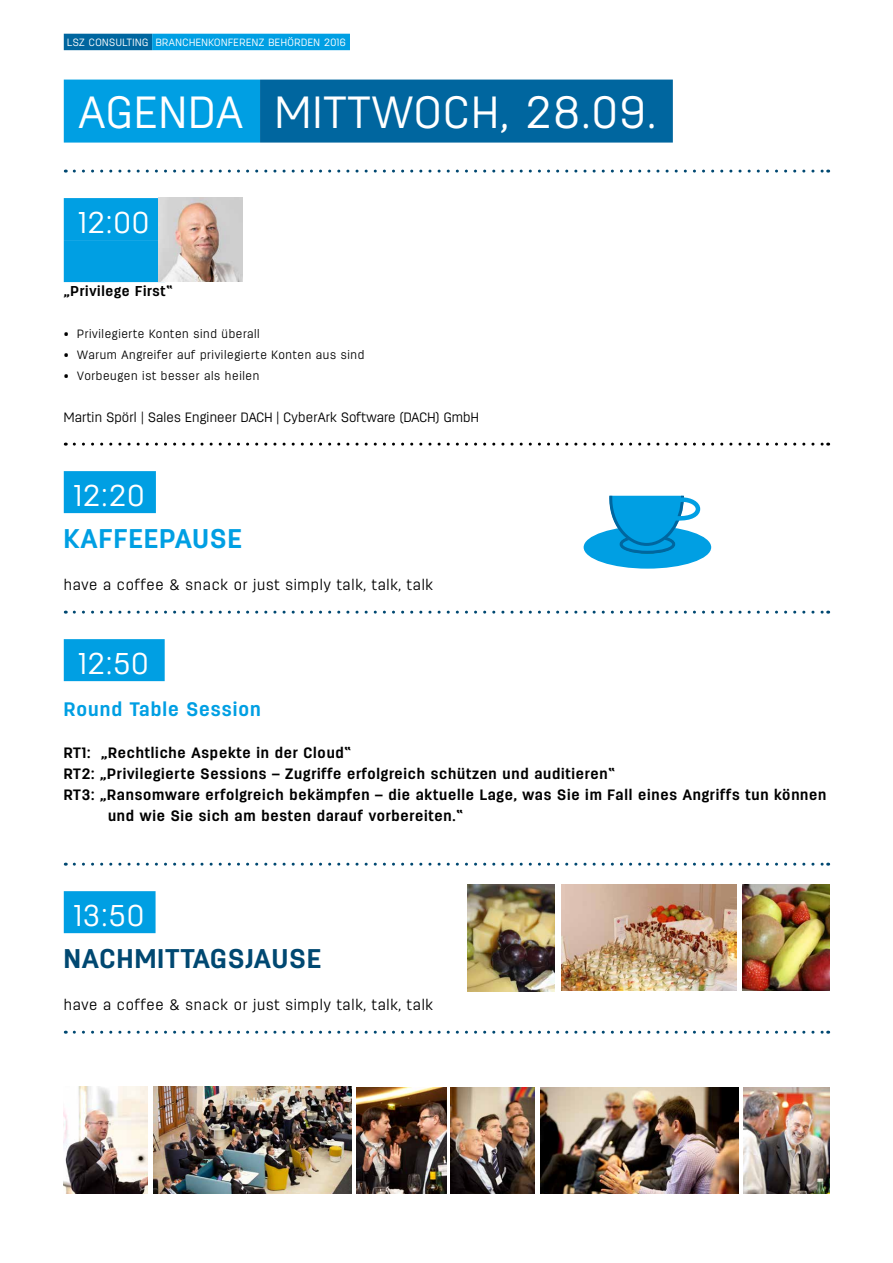
<style>
.page{position:relative;width:893px;height:1263px;background:#fff}
.page>*{position:absolute;margin:0;border:0;box-sizing:border-box;transform-origin:0 0}
.t1{font:300 45px "Antartida";letter-spacing:.05em;color:#fff}
.t2{font:300 30px "Antartida";letter-spacing:.05em;color:#fff}
.t3{font:700 27px "Antartida";letter-spacing:.05em;color:#004871}
.t4{font:700 27px "Antartida";letter-spacing:.05em;color:#009fe3}
.t5{font:700 19.5px "Antartida";letter-spacing:.05em;color:#009fe3}
.t6{font:700 15px "Antartida";letter-spacing:.05em;color:#000}
.t7{font:300 15px "Antartida";letter-spacing:.05em;color:#000}
.t8{font:700 14.25px "Antartida";letter-spacing:.05em;color:#000}
.t9{font:300 13.5px "Antartida";letter-spacing:.015em;color:#000}
.t10{font:300 12px "Antartida";letter-spacing:.05em;color:#000}
.t11{font:300 10.5px "Antartida";letter-spacing:.05em;color:#fff}
</style>
<div class="page">
<svg style="left:74px;top:170px;width:755px;height:3px"></svg>
<div style="left:64px;top:198px;width:101px;height:42px;background:#009fe3"></div>
<div style="left:64px;top:240px;width:101px;height:42px;background:#009fe3"></div>
<svg style="left:74px;top:443px;width:755px;height:3px"></svg>
<div style="left:64px;top:471px;width:92px;height:42px;background:#009fe3"></div>
<svg style="left:74px;top:611px;width:755px;height:3px"></svg>
<div style="left:64px;top:639px;width:101px;height:42px;background:#009fe3"></div>
<svg style="left:74px;top:863px;width:755px;height:3px"></svg>
<div style="left:64px;top:891px;width:92px;height:42px;background:#009fe3"></div>
<svg style="left:74px;top:1031px;width:755px;height:3px"></svg>
<div style="left:64px;top:80px;width:196px;height:63px;background:#009fe3"></div>
<div style="left:260px;top:80px;width:413px;height:63px;background:#00669f"></div>
<div style="left:64px;top:34px;width:88px;height:16px;background:#00669f"></div>
<div style="left:152px;top:34px;width:198px;height:16px;background:#009fe3"></div>
<div style="left:584px;top:526px;width:127px;height:43px;background:#009fe3;border-radius:50%"></div>
<div style="left:620px;top:535px;width:55px;height:18px;background:#00669f;border-radius:50%"></div>
<svg style="left:621px;top:536px;width:53px;height:16px"></svg>
<div style="left:620px;top:535px;width:55px;height:19px;border:3px solid #00669f;border-radius:50%"></div>
<svg style="left:608px;top:495px;width:94px;height:52px"></svg>
<img style="left:158px;top:198px;width:84px;height:84px">
<img style="left:63px;top:1087px;width:85px;height:106px">
<img style="left:153px;top:1087px;width:199px;height:106px">
<img style="left:357px;top:1087px;width:89px;height:106px">
<img style="left:450px;top:1087px;width:85px;height:106px">
<img style="left:540px;top:1087px;width:199px;height:106px">
<img style="left:743px;top:1087px;width:86px;height:107px">
<img style="left:742px;top:884px;width:87px;height:106px">
<img style="left:561px;top:884px;width:175px;height:106px">
<img style="left:467px;top:885px;width:88px;height:106px">
<p class="t11" style="left:67px;top:37px;width:280px">LSZ CONSULTING BRANCHENKONFERENZ BEHÖRDEN 2016</p>
<h1 class="t1" style="left:79px;top:87px;width:578px">AGENDA MITTWOCH, 28.09.</h1>
<h2 class="t2" style="left:78px;top:205px;width:72px">12:00</h2>
<p class="t8" style="left:64px;top:283px;width:110px">„Privilege First“</p>
<p class="t10" style="left:64px;top:327px;width:197px">• Privilegierte Konten sind überall</p>
<p class="t10" style="left:64px;top:348px;width:302px">• Warum Angreifer auf privilegierte Konten aus sind</p>
<p class="t10" style="left:64px;top:369px;width:197px">• Vorbeugen ist besser als heilen</p>
<p class="t9" style="left:64px;top:409px;width:417px">Martin Spörl | Sales Engineer DACH | CyberArk Software (DACH) GmbH</p>
<h2 class="t2" style="left:74px;top:478px;width:72px">12:20</h2>
<h3 class="t4" style="left:64px;top:523px;width:180px">KAFFEEPAUSE</h3>
<p class="t7" style="left:64px;top:576px;width:371px">have a coffee &amp; snack or just simply talk, talk, talk</p>
<h2 class="t2" style="left:78px;top:646px;width:72px">12:50</h2>
<h3 class="t5" style="left:64px;top:698px;width:199px">Round Table Session</h3>
<p class="t6" style="left:64px;top:744px;width:289px">RT1: „Rechtliche Aspekte in der Cloud“</p>
<p class="t6" style="left:64px;top:765px;width:552px">RT2: „Privilegierte Sessions – Zugriffe erfolgreich schützen und auditieren“</p>
<p class="t6" style="left:64px;top:786px;width:764px">RT3: „Ransomware erfolgreich bekämpfen – die aktuelle Lage, was Sie im Fall eines Angriffs tun können</p>
<p class="t6" style="left:108px;top:807px;width:356px">und wie Sie sich am besten darauf vorbereiten.“</p>
<h2 class="t2" style="left:74px;top:898px;width:72px">13:50</h2>
<h3 class="t3" style="left:64px;top:943px;width:259px">NACHMITTAGSJAUSE</h3>
<p class="t7" style="left:64px;top:996px;width:371px">have a coffee &amp; snack or just simply talk, talk, talk</p>
</div>
